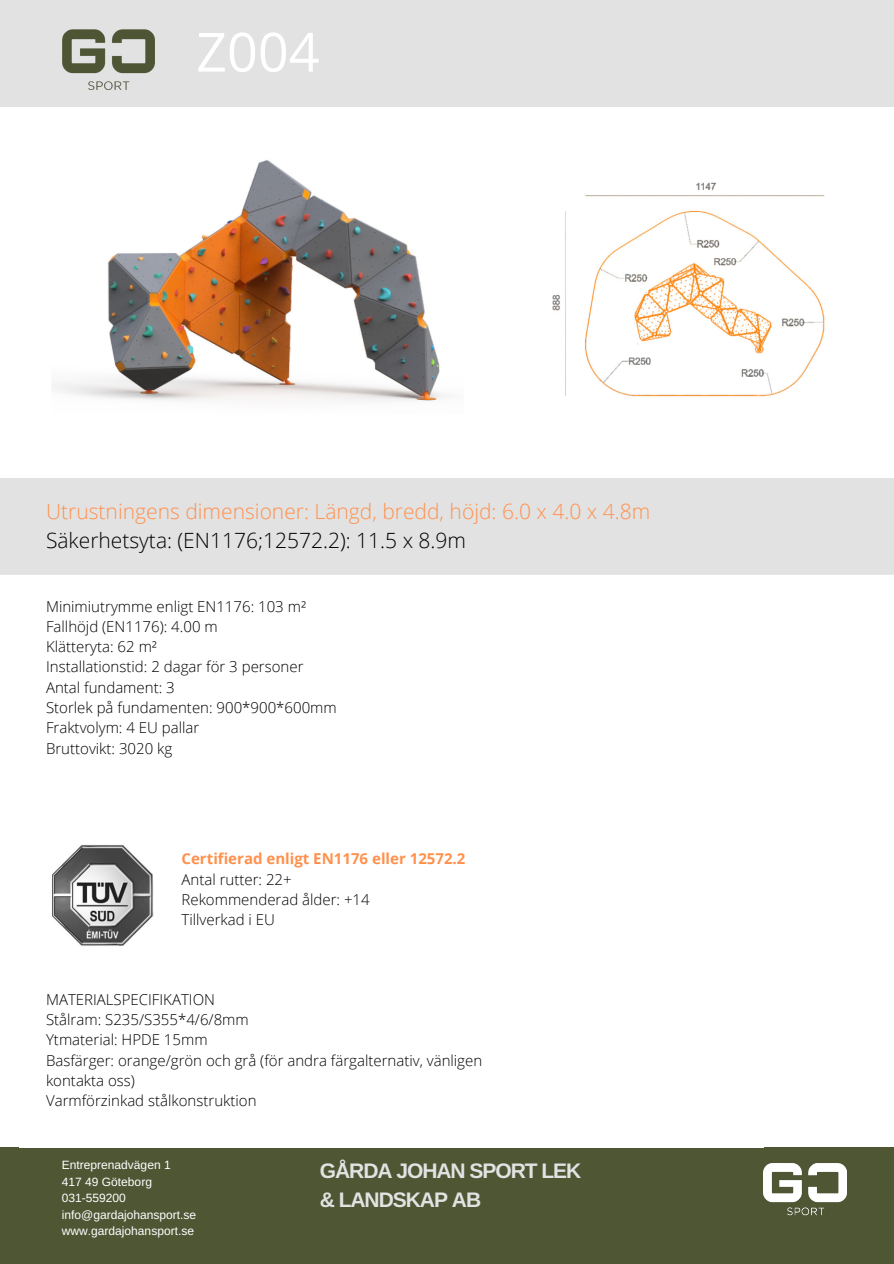
<style>
.page{position:relative;width:894px;height:1264px;background:#fff}
.page>*{position:absolute;margin:0;border:0;box-sizing:border-box;transform-origin:0 0}
.t1{font:54px "Open Sans";color:#fff}
.t2{font:300 21px "Open Sans";color:#ff914d}
.t3{font:300 21px "Open Sans";color:#000}
.t4{font:700 21px/29.2px "Arimo";letter-spacing:-.05em;color:#e2e2e2}
.t5{font:300 15px/20.2px "Open Sans";color:#000}
.t6{font:700 15px "Open Sans";color:#ff914d}
.t7{font:12px/16.4px "Arimo";color:#fff}
</style>
<div class="page">
<img style="left:0;top:160px;width:893px;height:786px">
<div style="left:0;top:1147px;width:893px;height:116px;background:#4e5634"></div>
<img style="left:763px;top:1162px;width:83px;height:54px">
<div style="left:0;top:478px;width:893px;height:95px;background:#e2e2e2"></div>
<div style="left:0;top:597px;width:486px;height:221px;background:#fff"></div>
<div style="left:155px;top:835px;width:375px;height:135px;background:#fff"></div>
<div style="left:0;top:0;width:893px;height:107px;background:#e2e2e2"></div>
<img style="left:62px;top:30px;width:92px;height:60px">
<h1 class="t1" style="left:196px;top:14px;width:125px">Z004</h1>
<h2 class="t2" style="left:46px;top:496px;width:605px">Utrustningens dimensioner: Längd, bredd, höjd: 6.0 x 4.0 x 4.8m</h2>
<h2 class="t3" style="left:46px;top:525px;width:421px">Säkerhetsyta: (EN1176;12572.2): 11.5 x 8.9m</h2>
<p class="t5" style="left:46px;top:595px;width:292px">Minimiutrymme enligt EN1176: 103 m²<br>Fallhöjd (EN1176): 4.00 m<br>Klätteryta: 62 m²<br>Installationstid: 2 dagar för 3 personer<br>Antal fundament: 3<br>Storlek på fundamenten: 900*900*600mm<br>Fraktvolym: 4 EU pallar<br>Bruttovikt: 3020 kg</p>
<p class="t6" style="left:181px;top:848px;width:285px">Certifierad enligt EN1176 eller 12572.2</p>
<p class="t5" style="left:181px;top:868px;width:190px">Antal rutter: 22+<br>Rekommenderad ålder: +14<br>Tillverkad i EU</p>
<p class="t5" style="left:46px;top:988px;width:437px">MATERIALSPECIFIKATION<br>Stålram: S235/S355*4/6/8mm<br>Ytmaterial: HPDE 15mm<br>Basfärger: orange/grön och grå (för andra färgalternativ, vänligen kontakta oss)<br>Varmförzinkad stålkonstruktion</p>
<p class="t7" style="left:62px;top:1157px;width:136px">Entreprenadvägen 1<br>417 49 Göteborg<br>031-559200 info@gardajohansport.se www.gardajohansport.se</p>
<h2 class="t4" style="left:320px;top:1155px;width:263px">GÅRDA JOHAN SPORT LEK &amp; LANDSKAP AB</h2>
</div>
